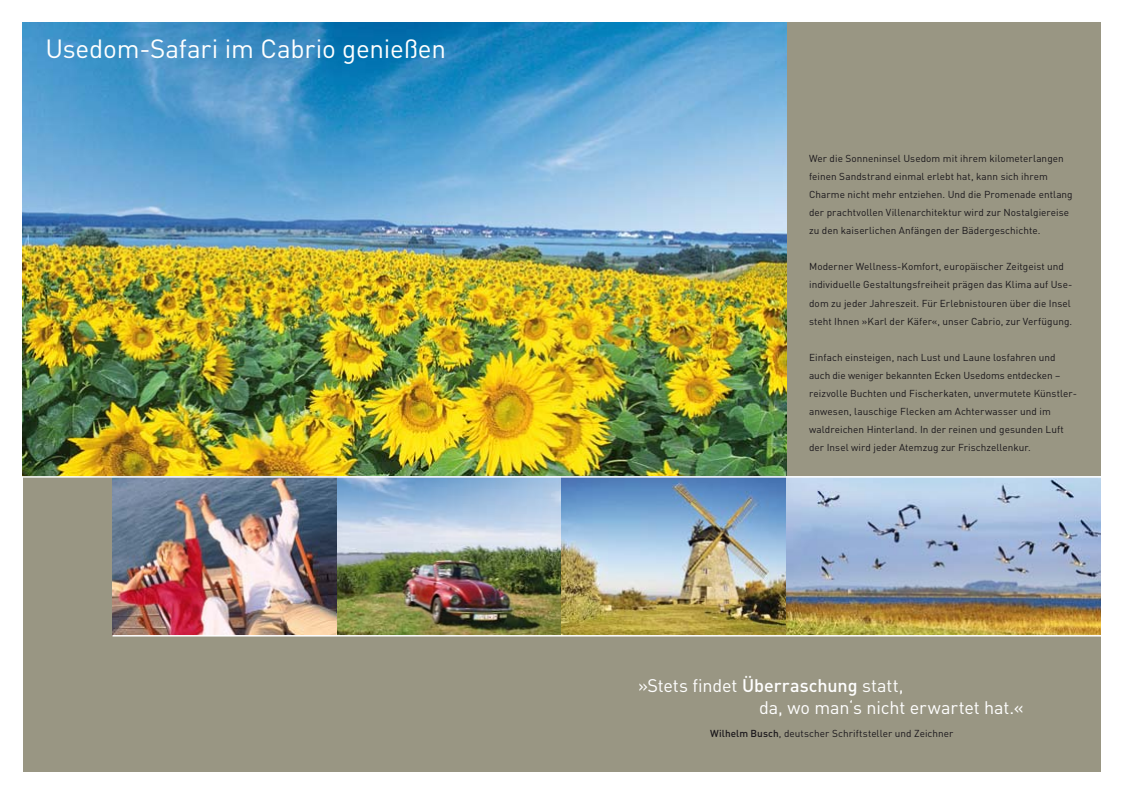
<style>
.page{position:relative;width:1123px;height:794px;background:#fff}
.page>*{position:absolute;margin:0;border:0;box-sizing:border-box;transform-origin:0 0}
.t1{font:26px "DIN";letter-spacing:-.01em;color:#fff}
.t2{font:18px/21.6px "DIN";letter-spacing:-.01em;color:#fff}
.t3{font:10px/18px "DIN";letter-spacing:.005em;color:#1a171b}
.s1{font-weight:500}
</style>
<div class="page">
<div style="left:23px;top:23px;width:1077px;height:748px;background:#999683"></div>
<img style="left:23px;top:23px;width:763px;height:453px">
<img style="left:112px;top:477px;width:988px;height:157px">
<hr style="left:0;top:476px;width:1122px;height:1px;background:#fff">
<hr style="left:112px;top:634px;width:1010px;height:2px;background:#fff">
<h1 class="t1" style="left:45px;top:40px;width:402px">Usedom-Safari im Cabrio genießen</h1>
<p class="t3" style="left:809px;top:151px;width:265px">Wer die Sonneninsel Usedom mit ihrem kilometerlangen feinen Sandstrand einmal erlebt hat, kann sich ihrem Charme nicht mehr entziehen. Und die Promenade entlang der prachtvollen Villenarchitektur wird zur Nostalgiereise zu den kaiserlichen Anfängen der Bädergeschichte.</p>
<p class="t3" style="left:809px;top:259px;width:265px">Moderner Wellness-Komfort, europäischer Zeitgeist und individuelle Gestaltungsfreiheit prägen das Klima auf Use&shy;dom zu jeder Jahreszeit. Für Erlebnistouren über die Insel steht Ihnen »Karl der Käfer«, unser Cabrio, zur Verfügung.</p>
<p class="t3" style="left:809px;top:349px;width:269px">Einfach einsteigen, nach Lust und Laune losfahren und auch die weniger bekannten Ecken Usedoms entdecken – reizvolle Buchten und Fischerkaten, unvermutete Künstler&shy;anwesen, lauschige Flecken am Achterwasser und im waldreichen Hinterland. In der reinen und gesunden Luft der Insel wird jeder Atemzug zur Frischzellenkur.</p>
<h2 class="t2" style="left:759px;top:676px;width:266px;text-indent:-121px">»Stets findet <span class="s1">Überraschung</span> statt,<br>da, wo man‘s nicht erwartet hat.«</h2>
<p class="t3" style="left:710px;top:725px;width:245px"><span class="s1">Wilhelm Busch</span>, deutscher Schriftsteller und Zeichner</p>
</div>
